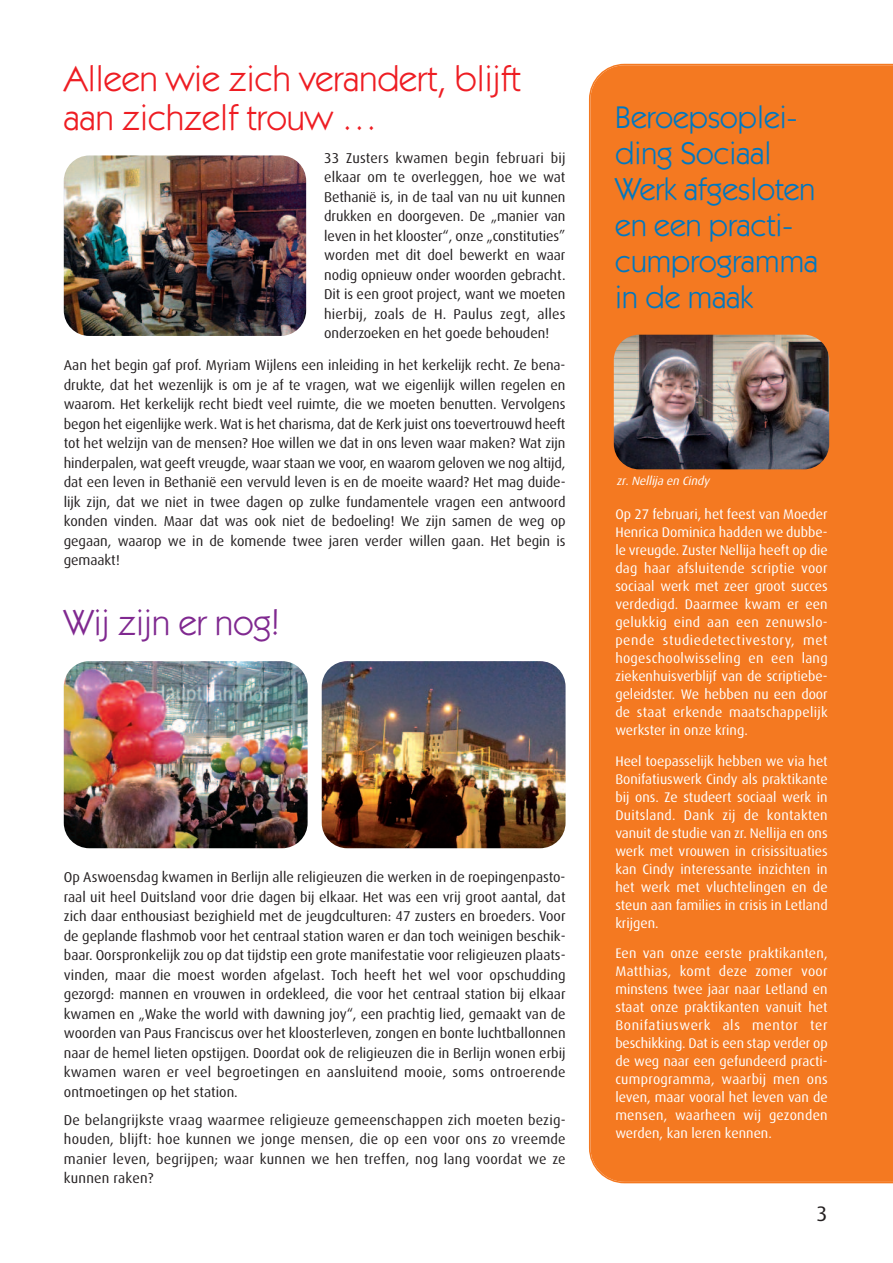
<style>
.page{position:relative;width:893px;height:1263px;background:#fff}
.page>*{position:absolute;margin:0;border:0;box-sizing:border-box;transform-origin:0 0}
.t1{font:36px/39px "Itc Kabel";color:#ee1d23}
.t2{font:36px "Itc Kabel";color:#802990}
.t3{font:31.5px/36px "Itc Kabel";color:#0077c0}
.t4{font:21px "Dax";color:#231f20}
.t5{font:14.25px/19.5px "Dax";color:#231f20;text-align:justify}
.t6{font:13.95px/18px "Dax";color:#fff;text-align:justify}
.t7{font:italic 12px "Dax";color:#fff}
</style>
<div class="page">
<div style="left:589px;top:64px;width:304px;height:1119px;background:#f47921"></div>
<img style="left:64px;top:155px;width:242px;height:181px;border-radius:26px">
<img style="left:614px;top:335px;width:215px;height:134px;border-radius:26px">
<img style="left:64px;top:662px;width:244px;height:186px;border-radius:26px">
<img style="left:322px;top:662px;width:244px;height:186px;border-radius:26px">
<h1 class="t1" style="left:64px;top:62px;width:459px">Alleen wie zich verandert, blijft aan zichzelf trouw …</h1>
<p class="t5" style="left:324px;top:149px;width:243px">33 Zusters kwamen begin februari bij elkaar om te overleggen, hoe we wat Bethanië is, in de taal van nu uit kunnen drukken en doorgeven. De „manier van leven in het klooster“, onze „constituties” worden met dit doel bewerkt en waar nodig opnieuw onder woorden gebracht.<br>Dit is een groot project, want we moeten hierbij, zoals de H. Paulus zegt, alles onderzoeken en het goede behouden!</p>
<p class="t5" style="left:64px;top:357px;width:503px">Aan het begin gaf prof. Myriam Wijlens een inleiding in het kerkelijk recht. Ze bena&shy;drukte, dat het wezenlijk is om je af te vragen, wat we eigenlijk willen regelen en waarom. Het kerkelijk recht biedt veel ruimte, die we moeten benutten. Vervolgens begon het eigenlijke werk. Wat is het charisma, dat de Kerk juist ons toevertrouwd heeft tot het welzijn van de mensen? Hoe willen we dat in ons leven waar maken? Wat zijn hinderpalen, wat geeft vreugde, waar staan we voor, en waarom geloven we nog altijd, dat een leven in Bethanië een vervuld leven is en de moeite waard? Het mag duide&shy;lijk zijn, dat we niet in twee dagen op zulke fundamentele vragen een antwoord konden vinden. Maar dat was ook niet de bedoeling! We zijn samen de weg op gegaan, waarop we in de komende twee jaren verder willen gaan. Het begin is gemaakt!</p>
<h1 class="t2" style="left:64px;top:610px;width:217px">Wij zijn er nog!</h1>
<p class="t5" style="left:64px;top:868px;width:503px">Op Aswoensdag kwamen in Berlijn alle religieuzen die werken in de roepingenpasto&shy;raal uit heel Duitsland voor drie dagen bij elkaar. Het was een vrij groot aantal, dat zich daar enthousiast bezighield met de jeugdculturen: 47 zusters en broeders. Voor de geplande flashmob voor het centraal station waren er dan toch weinigen beschik&shy;baar. Oorspronkelijk zou op dat tijdstip een grote manifestatie voor religieuzen plaats&shy;vinden, maar die moest worden afgelast. Toch heeft het wel voor opschudding gezorgd: mannen en vrouwen in ordekleed, die voor het centraal station bij elkaar kwamen en „Wake the world with dawning joy“, een prachtig lied, gemaakt van de woorden van Paus Franciscus over het kloosterleven, zongen en bonte luchtballonnen naar de hemel lieten opstijgen. Doordat ook de religieuzen die in Berlijn wonen erbij kwamen waren er veel begroetingen en aansluitend mooie, soms ontroerende ontmoetingen op het station.</p>
<p class="t5" style="left:64px;top:1111px;width:503px">De belangrijkste vraag waarmee religieuze gemeenschappen zich moeten bezig&shy;houden, blijft: hoe kunnen we jonge mensen, die op een voor ons zo vreemde manier leven, begrijpen; waar kunnen we hen treffen, nog lang voordat we ze kunnen raken?</p>
<h2 class="t3" style="left:615px;top:102px;width:204px">Beroepsoplei&shy;ding Sociaal<br>Werk afgesloten en een practi&shy;cumprogramma in de maak</h2>
<p class="t7" style="left:616px;top:476px;width:97px">zr. Nellija en Cindy</p>
<p class="t6" style="left:615px;top:506px;width:214px">Op 27 februari, het feest van Moeder Henrica Dominica hadden we dubbe&shy;le vreugde. Zuster Nellija heeft op die dag haar afsluitende scriptie voor sociaal werk met zeer groot succes verdedigd. Daarmee kwam er een gelukkig eind aan een zenuwslo&shy;pende studiedetectivestory, met hogeschoolwisseling en een lang ziekenhuisverblijf van de scriptiebe&shy;geleidster. We hebben nu een door de staat erkende maatschappelijk werkster in onze kring.</p>
<p class="t6" style="left:615px;top:753px;width:214px">Heel toepasselijk hebben we via het Bonifatiuswerk Cindy als praktikante bij ons. Ze studeert sociaal werk in Duitsland. Dank zij de kontakten vanuit de studie van zr. Nellija en ons werk met vrouwen in crisissituaties kan Cindy interessante inzichten in het werk met vluchtelingen en de steun aan families in crisis in Letland krijgen.</p>
<p class="t6" style="left:615px;top:945px;width:214px">Een van onze eerste praktikanten, Matthias, komt deze zomer voor minstens twee jaar naar Letland en staat onze praktikanten vanuit het Bonifatiuswerk als mentor ter beschikking. Dat is een stap verder op de weg naar een gefundeerd practi&shy;cumprogramma, waarbij men ons leven, maar vooral het leven van de mensen, waarheen wij gezonden werden, kan leren kennen.</p>
<h3 class="t4" style="left:817px;top:1205px;width:13px">3</h3>
</div>
